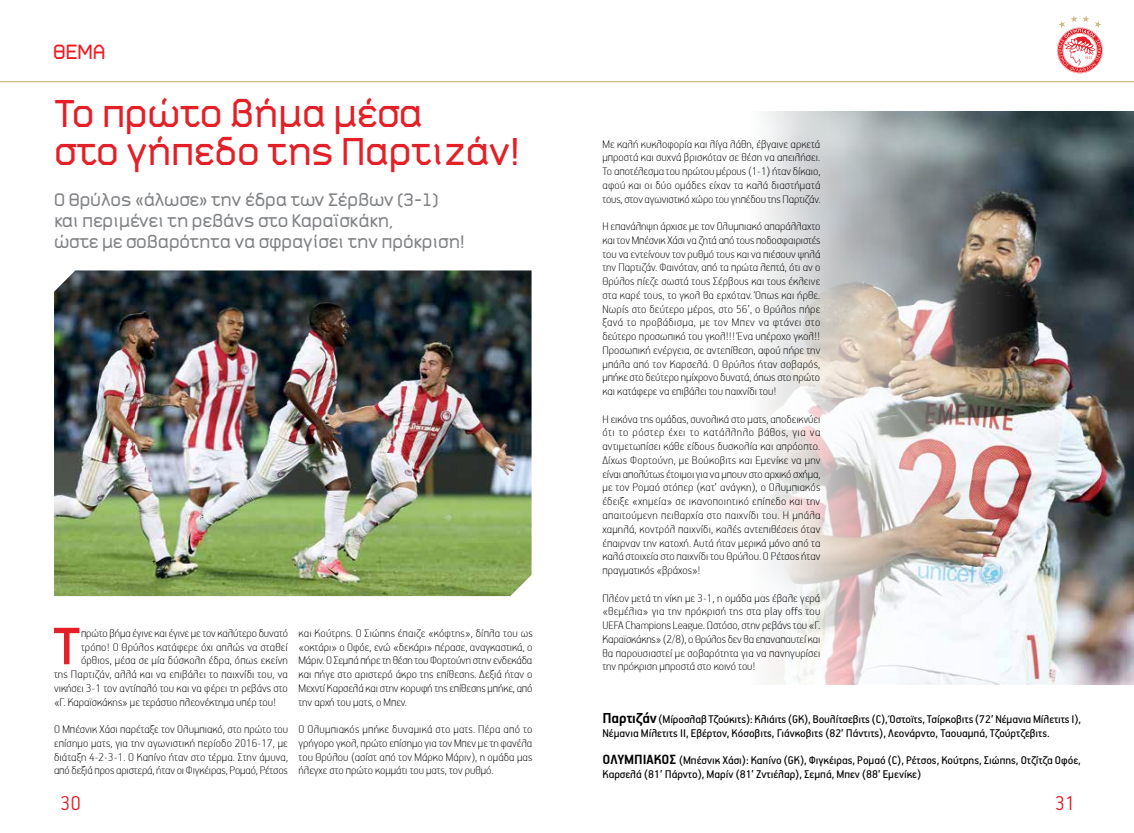
<style>
.page{position:relative;width:1134px;height:833px;background:#fff}
.page>*{position:absolute;margin:0;border:0;box-sizing:border-box;transform-origin:0 0}
.t1{font:700 50.75px "PF Retrospace";color:#e31f27}
.t2{font:37.5px/38px "PF Retrospace";color:#e31f27}
.t3{font:300 22.5px "PF Handbook Pro";color:#e31f27}
.t4{font:20px "PF Retrospace";color:#ed1d24}
.t5{font:17.5px/21px "PF Retrospace";color:#808285}
.t6{font:100 12.5px/13.8px "PF Handbook Pro";color:#000;text-align:justify}
.t7{font:12.5px/13.8px "PF Handbook";color:#000}
.s1{font-weight:700;font-size:16.25px}
.s2{font-weight:700;font-size:15px}
</style>
<div class="page">
<hr style="left:0;top:81px;width:1134px;height:1px;background:#cfba87">
<svg style="left:1057px;top:15px;width:46px;height:58px"></svg>
<img style="left:54px;top:270px;width:477px;height:326px">
<img style="left:762px;top:111px;width:372px;height:573px">
<h3 class="t4" style="left:53px;top:40px;width:54px">ΘΕΜΑ</h3>
<h2 class="t2" style="left:54px;top:94px;width:467px">Το πρώτο βήμα μέσα<br>στο γήπεδο της Παρτιζάν!</h2>
<h3 class="t5" style="left:54px;top:189px;width:412px">Ο Θρύλος «άλωσε» την έδρα των Σέρβων (3-1) και περιμένει τη ρεβάνς στο Καραϊσκάκη,<br>ώστε με σοβαρότητα να σφραγίσει την πρόκριση!</h3>
<h1 class="t1" style="left:53px;top:617px;width:30px">Τ</h1>
<p class="t6" style="left:81px;top:625px;width:208px">πρώτο βήμα έγινε και έγινε με τον καλύτερο δυνατό</p>
<p class="t6" style="left:81px;top:639px;width:208px">τρόπο! Ο Θρύλος κατάφερε όχι απλώς να σταθεί</p>
<p class="t6" style="left:81px;top:653px;width:208px">όρθιος, μέσα σε μία δύσκολη έδρα, όπως εκείνη</p>
<p class="t6" style="left:54px;top:666px;width:235px">της Παρτιζάν, αλλά και να επιβάλει το παιχνίδι του, να</p>
<p class="t6" style="left:54px;top:680px;width:235px">νικήσει 3-1 τον αντίπαλό του και να φέρει τη ρεβάνς στο</p>
<p class="t6" style="left:54px;top:694px;width:224px">«Γ. Καραϊσκάκης» με τεράστιο πλεονέκτημα υπέρ του!</p>
<p class="t6" style="left:54px;top:721px;width:236px">Ο Μπέσνικ Χάσι παρέταξε τον Ολυμπιακό, στο πρώτο του επίσημο ματς, για την αγωνιστική περίοδο 2016-17, με διάταξη 4-2-3-1. Ο Καπίνο ήταν στο τέρμα. Στην άμυνα, από δεξιά προς αριστερά, ήταν οι Φιγκέιρας, Ρομαό, Ρέτσος</p>
<h3 class="t3" style="left:60px;top:789px;width:22px">30</h3>
<p class="t6" style="left:299px;top:625px;width:236px">και Κούτρης. Ο Σιώπης έπαιζε «κόφτης», δίπλα του ως «οκτάρι» ο Οφόε, ενώ «δεκάρι» πέρασε, αναγκαστικά, ο Μάριν. Ο Σεμπά πήρε τη θέση του Φορτούνη στην ενδεκάδα και πήγε στο αριστερό άκρο της επίθεσης. Δεξιά ήταν ο Μεχντί Καρσελά και στην κορυφή της επίθεσης μπήκε, από την αρχή του ματς, ο Μπεν.</p>
<p class="t6" style="left:299px;top:721px;width:235px">Ο Ολυμπιακός μπήκε δυναμικά στο ματς. Πέρα από το γρήγορο γκολ, πρώτο επίσημο για τον Μπεν με τη φανέλα του Θρύλου (ασίστ από τον Μάρκο Μάριν), η ομάδα μας ήλεγχε στο πρώτο κομμάτι του ματς, τον ρυθμό.</p>
<p class="t6" style="left:602px;top:136px;width:220px">Με καλή κυκλοφορία και λίγα λάθη, έβγαινε αρκετά μπροστά και συχνά βρισκόταν σε θέση να απειλήσει.<br>Το αποτέλεσμα του πρώτου μέρους (1-1) ήταν δίκαιο, αφού και οι δύο ομάδες είχαν τα καλά διαστήματά τους, στον αγωνιστικό χώρο του γηπέδου της Παρτιζάν.</p>
<p class="t6" style="left:602px;top:219px;width:220px">Η επανάληψη άρχισε με τον Ολυμπιακό απαράλλαχτο και τον Μπέσνικ Χάσι να ζητά από τους ποδοσφαιριστές του να εντείνουν τον ρυθμό τους και να πιέσουν ψηλά την Παρτιζάν. Φαινόταν, από τα πρώτα λεπτά, ότι αν ο Θρύλος πίεζε σωστά τους Σέρβους και τους έκλεινε στα καρέ τους, το γκολ θα ερχόταν. Όπως και ήρθε.<br>Νωρίς στο δεύτερο μέρος, στο 56’, ο Θρύλος πήρε ξανά το προβάδισμα, με τον Μπεν να φτάνει στο δεύτερο προσωπικό του γκολ!!! Ένα υπέροχο γκολ!!<br>Προσωπική ενέργεια, σε αντεπίθεση, αφού πήρε την μπάλα από τον Καρσελά. Ο Θρύλος ήταν σοβαρός, μπήκε στο δεύτερο ημίχρονο δυνατά, όπως στο πρώτο και κατάφερε να επιβάλει του παιχνίδι του!</p>
<p class="t6" style="left:602px;top:411px;width:220px">Η εικόνα της ομάδας, συνολικά στο ματς, αποδεικνύει ότι το ρόστερ έχει το κατάλληλο βάθος, για να αντιμετωπίσει κάθε είδους δυσκολία και απρόοπτο.<br>Δίχως Φορτούνη, με Βούκοβιτς και Εμενίκε να μην είναι απολύτως έτοιμοι για να μπουν στο αρχικό σχήμα, με τον Ρομαό στόπερ (κατ’ ανάγκη), ο Ολυμπιακός έδειξε «χημεία» σε ικανοποιητικό επίπεδο και την απαιτούμενη πειθαρχία στο παιχνίδι του. Η μπάλα χαμηλά, κοντρόλ παιχνίδι, καλές αντεπιθέσεις όταν έπαιρναν την κατοχή. Αυτά ήταν μερικά μόνο από τα καλά στοιχεία στο παιχνίδι του Θρύλου. Ο Ρέτσος ήταν πραγματικός «βράχος»!</p>
<p class="t6" style="left:602px;top:590px;width:219px">Πλέον μετά τη νίκη με 3-1, η ομάδα μας έβαλε γερά «θεμέλια» για την πρόκρισή της στα play offs του UEFA Champions League. Ωστόσο, στην ρεβάνς του «Γ.<br>Καραϊσκάκης» (2/8), ο Θρύλος δεν θα επαναπαυτεί και θα παρουσιαστεί με σοβαρότητα για να πανηγυρίσει την πρόκριση μπροστά στο κοινό του!</p>
<p class="t7" style="left:602px;top:712px;width:480px"><span class="s1">Παρτιζάν</span> (Μίροσλαβ Τζούκιτς): Κλιάιτς (GK), Βουλίτσεβιτς (C), Όστοϊτς, Τσίρκοβιτς (72’ Νέμανια Μίλετιτς Ι),<br>Νέμανια Μίλετιτς ΙΙ, Εβέρτον, Κόσοβιτς, Γιάνκοβιτς (82’ Πάντιτς), Λεονάρντο, Ταουαμπά, Τζούρτζεβιτς.</p>
<p class="t7" style="left:602px;top:753px;width:480px"><span class="s2">ΟΛΥΜΠΙΑΚΟΣ</span> (Μπέσνικ Χάσι): Καπίνο (GK), Φιγκέιρας, Ρομαό (C), Ρέτσος, Κούτρης, Σιώπης, Οτζίτζα Οφόε,<br>Καρσελά (81’ Πάρντο), Μαρίν (81’ Ζντιέλαρ), Σεμπά, Μπεν (88’ Εμενίκε)</p>
<h3 class="t3" style="left:1055px;top:789px;width:22px">31</h3>
</div>
